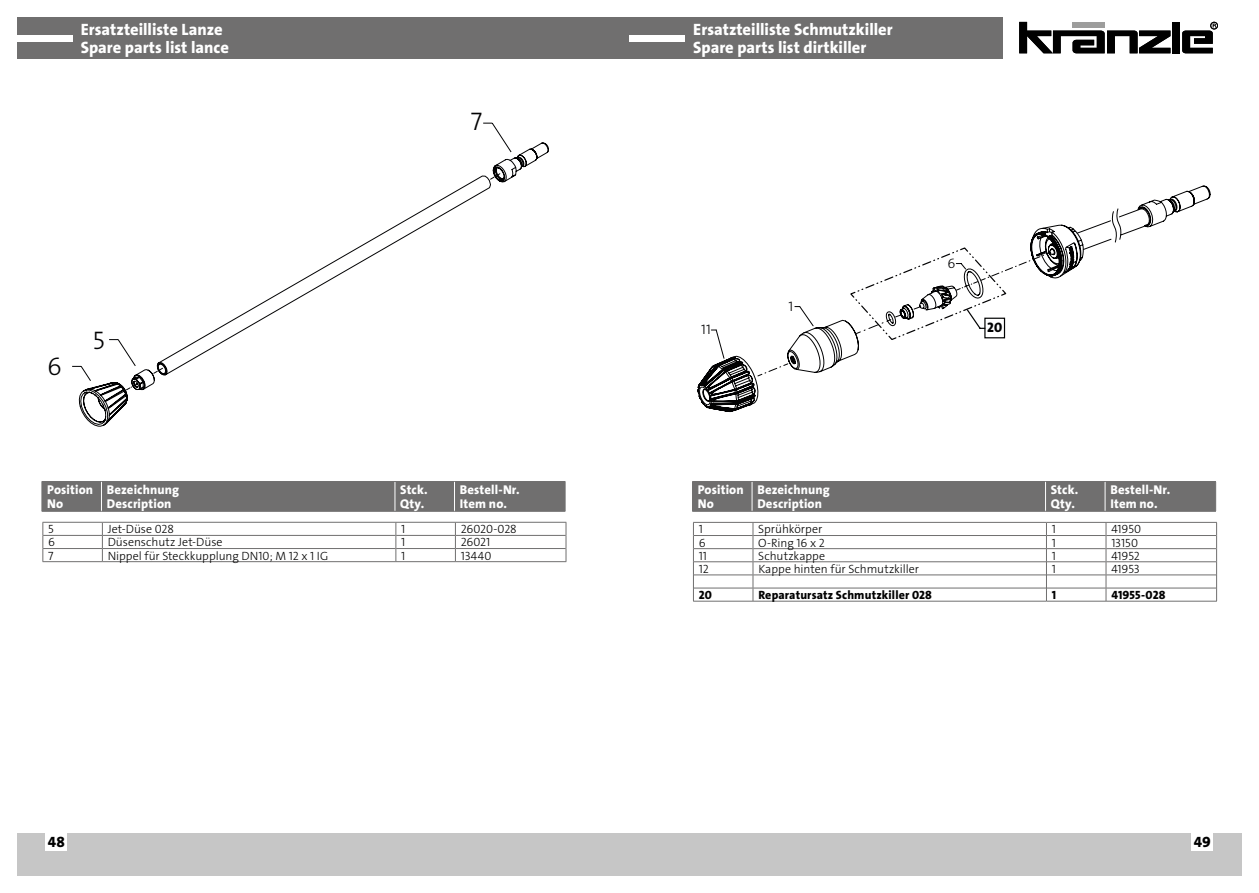
<style>
.page{position:relative;width:1259px;height:893px;background:#fff}
.page>*{position:absolute;margin:0;border:0;box-sizing:border-box;transform-origin:0 0}
.t1{font:25.65px "The Sans LP3 Lig";color:#020203}
.t2{font:16.5px/18px "The Sans LP8 Ex Bld";color:#fff}
.t3{font:15px "The Sans LP8 Ex Bld";color:#000}
.t4{font:13.8px "The Sans LP3 Lig";color:#020203}
.t5{font:13.8px "The Sans LP8 Ex Bld";color:#020203}
.t6{font:12.75px/13.5px "The Sans LP8 Ex Bld";letter-spacing:.01em;color:#fff}
.t7{font:12px "The Sans LP3 Lig";color:#000}
.t8{font:12px "The Sans LP8 Ex Bld";letter-spacing:.01em;color:#000}
</style>
<div class="page">
<div style="left:629px;top:833px;width:613px;height:43px;background:#c6c6c6"></div>
<div style="left:17px;top:833px;width:612px;height:43px;background:#c6c6c6"></div>
<div style="left:1191px;top:833px;width:22px;height:18px;background:#fff"></div>
<div style="left:46px;top:833px;width:21px;height:18px;background:#fff"></div>
<div style="left:17px;top:17px;width:612px;height:41px;background:#706f6f"></div>
<div style="left:17px;top:35px;width:55px;height:6px;background:#fff"></div>
<svg style="left:72px;top:365px;width:7px;height:2px"></svg>
<svg style="left:79px;top:142px;width:470px;height:284px"></svg>
<svg style="left:482px;top:122px;width:30px;height:31px"></svg>
<svg style="left:494px;top:173px;width:7px;height:5px"></svg>
<svg style="left:158px;top:176px;width:337px;height:195px"></svg>
<svg style="left:108px;top:339px;width:51px;height:52px"></svg>
<hr style="left:43px;top:522px;width:59px;height:1px;background:#706f6f">
<hr style="left:102px;top:522px;width:294px;height:1px;background:#706f6f">
<hr style="left:396px;top:522px;width:59px;height:1px;background:#706f6f">
<hr style="left:455px;top:522px;width:111px;height:1px;background:#706f6f">
<hr style="left:43px;top:535px;width:59px;height:1px;background:#706f6f">
<hr style="left:103px;top:535px;width:292px;height:1px;background:#706f6f">
<hr style="left:396px;top:535px;width:59px;height:1px;background:#706f6f">
<hr style="left:456px;top:535px;width:110px;height:1px;background:#706f6f">
<hr style="left:43px;top:548px;width:59px;height:1px;background:#706f6f">
<hr style="left:103px;top:548px;width:292px;height:1px;background:#706f6f">
<hr style="left:396px;top:548px;width:59px;height:1px;background:#706f6f">
<hr style="left:456px;top:548px;width:110px;height:1px;background:#706f6f">
<hr style="left:43px;top:561px;width:59px;height:1px;background:#706f6f">
<hr style="left:102px;top:561px;width:294px;height:1px;background:#706f6f">
<hr style="left:396px;top:561px;width:59px;height:1px;background:#706f6f">
<hr style="left:455px;top:561px;width:111px;height:1px;background:#706f6f">
<svg style="left:43px;top:522px;width:1px;height:39px"></svg>
<svg style="left:566px;top:522px;width:1px;height:39px"></svg>
<svg style="left:102px;top:522px;width:1px;height:39px"></svg>
<svg style="left:395px;top:522px;width:1px;height:39px"></svg>
<svg style="left:455px;top:522px;width:1px;height:39px"></svg>
<hr style="left:42px;top:511px;width:59px;height:1px;background:#706f6f">
<hr style="left:101px;top:511px;width:294px;height:1px;background:#706f6f">
<hr style="left:395px;top:511px;width:59px;height:1px;background:#706f6f">
<div style="left:42px;top:481px;width:524px;height:30px;background:#706f6f"></div>
<hr style="left:454px;top:511px;width:111px;height:1px;background:#706f6f">
<div style="left:629px;top:17px;width:373px;height:41px;background:#706f6f"></div>
<div style="left:629px;top:35px;width:56px;height:6px;background:#fff"></div>
<svg style="left:1019px;top:22px;width:151px;height:31px"></svg>
<div style="left:1172px;top:22px;width:7px;height:31px;background:#000"></div>
<div style="left:1210px;top:22px;width:7px;height:7px;border:1px solid #000;border-radius:50%"></div>
<svg style="left:1182px;top:24px;width:34px;height:29px"></svg>
<svg style="left:693px;top:319px;width:290px;height:213px"></svg>
<svg style="left:711px;top:306px;width:103px;height:71px"></svg>
<svg style="left:849px;top:185px;width:362px;height:156px"></svg>
<hr style="left:694px;top:535px;width:58px;height:1px;background:#706f6f">
<hr style="left:753px;top:535px;width:293px;height:1px;background:#706f6f">
<hr style="left:1046px;top:535px;width:59px;height:1px;background:#706f6f">
<hr style="left:1106px;top:535px;width:110px;height:1px;background:#706f6f">
<hr style="left:694px;top:548px;width:58px;height:1px;background:#706f6f">
<hr style="left:753px;top:548px;width:293px;height:1px;background:#706f6f">
<hr style="left:1046px;top:548px;width:59px;height:1px;background:#706f6f">
<hr style="left:1106px;top:548px;width:110px;height:1px;background:#706f6f">
<hr style="left:694px;top:561px;width:58px;height:1px;background:#706f6f">
<hr style="left:753px;top:561px;width:293px;height:1px;background:#706f6f">
<hr style="left:1046px;top:561px;width:59px;height:1px;background:#706f6f">
<hr style="left:1106px;top:561px;width:110px;height:1px;background:#706f6f">
<hr style="left:694px;top:575px;width:58px;height:1px;background:#706f6f">
<hr style="left:753px;top:575px;width:293px;height:1px;background:#706f6f">
<hr style="left:1046px;top:575px;width:59px;height:1px;background:#706f6f">
<hr style="left:1106px;top:575px;width:110px;height:1px;background:#706f6f">
<hr style="left:694px;top:588px;width:58px;height:1px;background:#706f6f">
<hr style="left:753px;top:588px;width:293px;height:1px;background:#706f6f">
<hr style="left:1046px;top:588px;width:59px;height:1px;background:#706f6f">
<hr style="left:1106px;top:588px;width:110px;height:1px;background:#706f6f">
<hr style="left:693px;top:601px;width:60px;height:1px;background:#706f6f">
<hr style="left:753px;top:601px;width:293px;height:1px;background:#706f6f">
<hr style="left:1046px;top:601px;width:60px;height:1px;background:#706f6f">
<hr style="left:1106px;top:601px;width:111px;height:1px;background:#706f6f">
<hr style="left:693px;top:522px;width:60px;height:1px;background:#706f6f">
<hr style="left:753px;top:522px;width:293px;height:1px;background:#706f6f">
<hr style="left:1046px;top:522px;width:60px;height:1px;background:#706f6f">
<hr style="left:1106px;top:522px;width:111px;height:1px;background:#706f6f">
<svg style="left:693px;top:523px;width:1px;height:78px"></svg>
<svg style="left:1216px;top:523px;width:1px;height:78px"></svg>
<svg style="left:752px;top:523px;width:1px;height:78px"></svg>
<svg style="left:1046px;top:523px;width:1px;height:78px"></svg>
<svg style="left:1105px;top:523px;width:1px;height:78px"></svg>
<hr style="left:692px;top:511px;width:60px;height:1px;background:#706f6f">
<hr style="left:752px;top:511px;width:293px;height:1px;background:#706f6f">
<hr style="left:1045px;top:511px;width:60px;height:1px;background:#706f6f">
<div style="left:692px;top:481px;width:524px;height:30px;background:#706f6f"></div>
<hr style="left:1105px;top:511px;width:111px;height:1px;background:#706f6f">
<h2 class="t2" style="left:81px;top:20px;width:150px">Ersatzteilliste Lanze<br>Spare parts list lance</h2>
<h1 class="t1" style="left:47px;top:351px;width:16px">6</h1>
<h1 class="t1" style="left:93px;top:325px;width:13px">5</h1>
<h1 class="t1" style="left:471px;top:107px;width:13px">7</h1>
<p class="t6" style="left:47px;top:483px;width:47px">Position<br>No</p>
<p class="t6" style="left:107px;top:483px;width:74px">Bezeichnung<br>Description</p>
<p class="t6" style="left:400px;top:483px;width:29px">Stck.<br>Qty.</p>
<p class="t6" style="left:460px;top:483px;width:61px">Bestell-Nr.<br>Item no.</p>
<p class="t7" style="left:48px;top:521px;width:7px">5</p>
<p class="t7" style="left:108px;top:521px;width:68px">Jet-Düse 028</p>
<p class="t7" style="left:401px;top:521px;width:6px">1</p>
<p class="t7" style="left:461px;top:521px;width:58px">26020-028</p>
<p class="t7" style="left:48px;top:535px;width:8px">6</p>
<p class="t7" style="left:108px;top:535px;width:116px">Düsenschutz Jet-Düse</p>
<p class="t7" style="left:401px;top:535px;width:6px">1</p>
<p class="t7" style="left:461px;top:535px;width:31px">26021</p>
<p class="t7" style="left:48px;top:548px;width:7px">7</p>
<p class="t7" style="left:108px;top:548px;width:222px">Nippel für Steckkupplung DN10; M 12 x 1 IG</p>
<p class="t7" style="left:401px;top:548px;width:6px">1</p>
<p class="t7" style="left:461px;top:548px;width:32px">13440</p>
<h2 class="t2" style="left:693px;top:20px;width:201px">Ersatzteilliste Schmutzkiller<br>Spare parts list dirtkiller</h2>
<p class="t4" style="left:701px;top:321px;width:11px">11</p>
<p class="t4" style="left:788px;top:298px;width:6px">1</p>
<p class="t4" style="left:947px;top:255px;width:9px">6</p>
<p class="t5" style="left:987px;top:319px;width:17px">20</p>
<p class="t6" style="left:698px;top:483px;width:47px">Position<br>No</p>
<p class="t6" style="left:757px;top:483px;width:74px">Bezeichnung<br>Description</p>
<p class="t6" style="left:1051px;top:483px;width:29px">Stck.<br>Qty.</p>
<p class="t6" style="left:1110px;top:483px;width:61px">Bestell-Nr.<br>Item no.</p>
<p class="t7" style="left:699px;top:522px;width:6px">1</p>
<p class="t7" style="left:758px;top:522px;width:66px">Sprühkörper</p>
<p class="t7" style="left:1051px;top:522px;width:6px">1</p>
<p class="t7" style="left:1111px;top:522px;width:31px">41950</p>
<p class="t7" style="left:699px;top:535px;width:8px">6</p>
<p class="t7" style="left:758px;top:535px;width:68px">O-Ring 16 x 2</p>
<p class="t7" style="left:1051px;top:535px;width:6px">1</p>
<p class="t7" style="left:1111px;top:535px;width:28px">13150</p>
<p class="t7" style="left:699px;top:548px;width:10px">11</p>
<p class="t7" style="left:758px;top:548px;width:68px">Schutzkappe</p>
<p class="t7" style="left:1051px;top:548px;width:6px">1</p>
<p class="t7" style="left:1111px;top:548px;width:30px">41952</p>
<p class="t7" style="left:699px;top:561px;width:11px">12</p>
<p class="t7" style="left:758px;top:561px;width:162px">Kappe hinten für Schmutzkiller</p>
<p class="t7" style="left:1051px;top:561px;width:6px">1</p>
<p class="t7" style="left:1111px;top:561px;width:30px">41953</p>
<p class="t8" style="left:699px;top:587px;width:15px">20</p>
<p class="t8" style="left:758px;top:587px;width:175px">Reparatursatz Schmutzkiller 028</p>
<p class="t8" style="left:1051px;top:587px;width:6px">1</p>
<p class="t8" style="left:1111px;top:587px;width:56px">41955-028</p>
<p class="t3" style="left:48px;top:832px;width:18px">4814</p>
<p class="t3" style="left:1193px;top:832px;width:18px">49</p>
<p class="t3" style="left:1196px;top:832px;width:14px">15</p>
</div>
